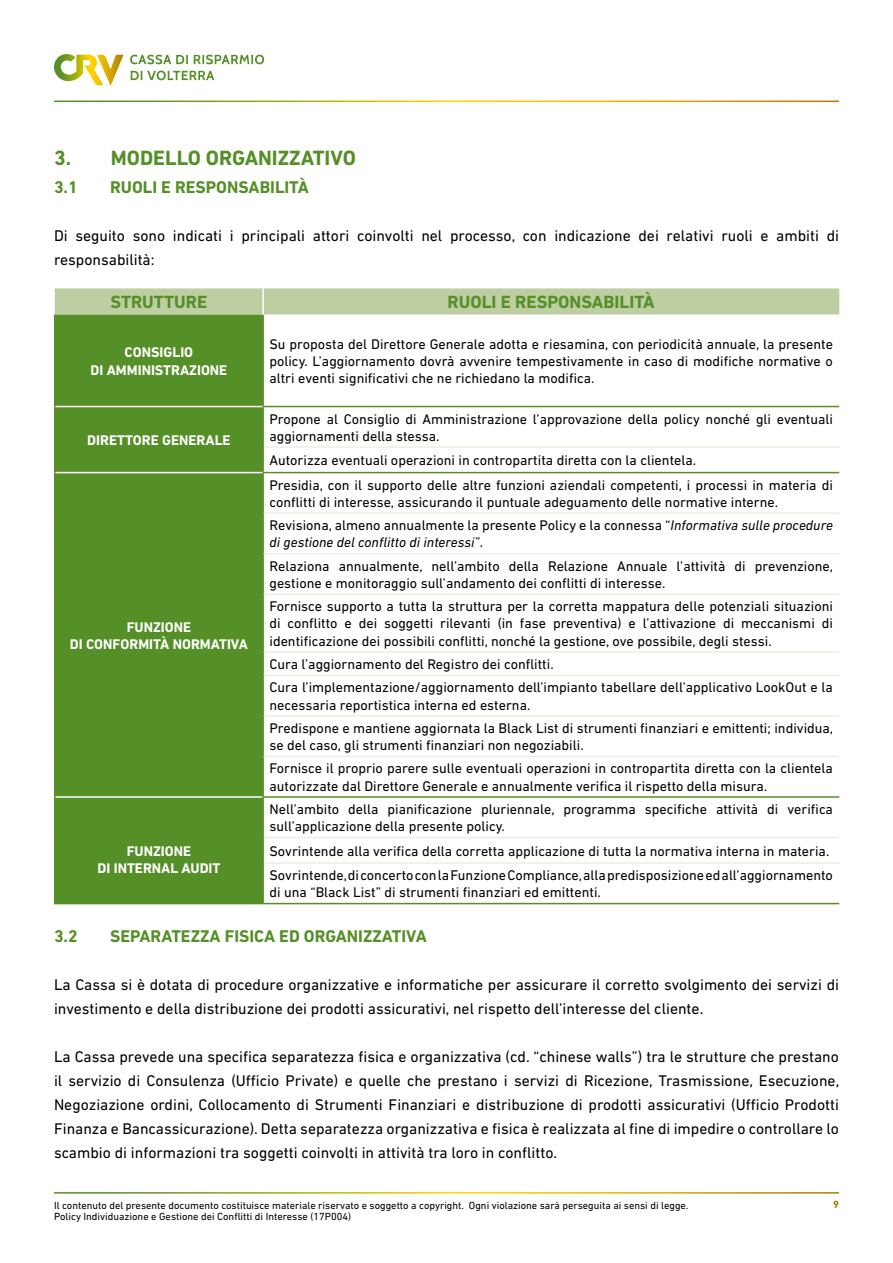
<style>
.page{position:relative;width:893px;height:1263px;background:#fff}
.page>*{position:absolute;margin:0;border:0;box-sizing:border-box;transform-origin:0 0}
.t1{font:700 21px "DIN Next LT Pro";color:#558f27}
.t2{font:700 18px "DIN Next LT Pro";color:#558f27}
.t3{font:700 17.25px "DIN Next LT Pro";color:#558f27}
.t4{font:15.75px/24px "DIN Next LT Pro";color:#000}
.t5{font:14.25px/17.1px "DIN Next LT Pro";color:#000}
.t6{font:italic 14.25px/17.1px "DIN Next LT Pro";color:#000}
.t7{font:700 14.25px/17.1px "DIN Next LT Pro";color:#fff;text-align:center}
.t8{font:10.5px "DIN Next LT Pro";color:#000}
.t9{font:700 10.5px "DIN Next LT Pro";color:#a97a00}
.s1{font-style:normal}
</style>
<div class="page">
<svg style="left:54px;top:54px;width:70px;height:32px"></svg>
<svg style="left:130px;top:55px;width:134px;height:25px"></svg>
<svg style="left:55px;top:288px;width:784px;height:27px;background:#becfa5"></svg>
<div style="left:56px;top:315px;width:206px;height:588px;background:#558f27"></div>
<svg style="left:264px;top:405px;width:575px;height:498px"></svg>
<svg style="left:264px;top:514px;width:575px;height:242px"></svg>
<hr style="left:264px;top:446px;width:575px;height:2px;background:#ebefe3">
<hr style="left:264px;top:837px;width:575px;height:1px;background:#ebefe3">
<hr style="left:264px;top:862px;width:575px;height:2px;background:#ebefe3">
<hr style="left:262px;top:406px;width:577px;height:1px;background:#558f27">
<hr style="left:262px;top:472px;width:577px;height:1px;background:#558f27">
<hr style="left:54px;top:315px;width:2px;height:91px;background:#558f27">
<hr style="left:262px;top:315px;width:2px;height:91px;background:#558f27">
<hr style="left:54px;top:406px;width:2px;height:41px;background:#558f27">
<hr style="left:262px;top:407px;width:2px;height:40px;background:#558f27">
<hr style="left:54px;top:447px;width:2px;height:26px;background:#558f27">
<hr style="left:262px;top:447px;width:2px;height:25px;background:#558f27">
<hr style="left:54px;top:473px;width:2px;height:40px;background:#558f27">
<hr style="left:262px;top:473px;width:2px;height:40px;background:#558f27">
<hr style="left:54px;top:513px;width:2px;height:41px;background:#558f27">
<hr style="left:54px;top:554px;width:2px;height:40px;background:#558f27">
<hr style="left:54px;top:594px;width:2px;height:58px;background:#558f27">
<hr style="left:54px;top:652px;width:2px;height:23px;background:#558f27">
<hr style="left:54px;top:675px;width:2px;height:41px;background:#558f27">
<hr style="left:54px;top:716px;width:2px;height:40px;background:#558f27">
<hr style="left:54px;top:756px;width:2px;height:41px;background:#558f27">
<hr style="left:262px;top:756px;width:2px;height:40px;background:#558f27">
<hr style="left:54px;top:797px;width:2px;height:40px;background:#558f27">
<hr style="left:262px;top:798px;width:2px;height:39px;background:#558f27">
<hr style="left:54px;top:837px;width:2px;height:26px;background:#558f27">
<hr style="left:262px;top:837px;width:2px;height:26px;background:#558f27">
<hr style="left:54px;top:863px;width:2px;height:40px;background:#558f27">
<hr style="left:262px;top:863px;width:2px;height:40px;background:#558f27">
<hr style="left:56px;top:406px;width:206px;height:1px;background:#fff">
<hr style="left:56px;top:472px;width:206px;height:1px;background:#fff">
<hr style="left:56px;top:796px;width:206px;height:2px;background:#fff">
<hr style="left:262px;top:796px;width:577px;height:2px;background:#558f27">
<hr style="left:263px;top:903px;width:576px;height:1px;background:#558f27">
<hr style="left:54px;top:903px;width:209px;height:1px;background:#558f27">
<hr style="left:262px;top:288px;width:2px;height:27px;background:#fff">
<hr style="left:262px;top:652px;width:2px;height:23px;background:#558f27">
<hr style="left:262px;top:675px;width:2px;height:41px;background:#558f27">
<hr style="left:262px;top:716px;width:2px;height:40px;background:#558f27">
<hr style="left:264px;top:675px;width:575px;height:1px;background:#ebefe3">
<hr style="left:264px;top:715px;width:575px;height:2px;background:#ebefe3">
<hr style="left:264px;top:756px;width:575px;height:1px;background:#ebefe3">
<hr style="left:262px;top:513px;width:2px;height:41px;background:#558f27">
<hr style="left:262px;top:554px;width:2px;height:40px;background:#558f27">
<hr style="left:262px;top:594px;width:2px;height:58px;background:#558f27">
<hr style="left:264px;top:512px;width:575px;height:2px;background:#ebefe3">
<hr style="left:264px;top:553px;width:575px;height:1px;background:#ebefe3">
<hr style="left:264px;top:593px;width:575px;height:2px;background:#ebefe3">
<hr style="left:264px;top:651px;width:575px;height:2px;background:#ebefe3">
<h1 class="t1" style="left:54px;top:145px;width:303px">3. MODELLO ORGANIZZATIVO</h1>
<p class="t3" style="left:54px;top:177px;width:25px">3.1</p>
<p class="t3" style="left:110px;top:177px;width:200px">RUOLI E RESPONSABILITÀ</p>
<p class="t4" style="left:54px;top:224px;width:786px">Di seguito sono indicati i principali attori coinvolti nel processo, con indicazione dei relativi ruoli e ambiti di responsabilità:</p>
<p class="t2" style="left:111px;top:292px;width:98px">STRUTTURE</p>
<p class="t2" style="left:448px;top:292px;width:209px">RUOLI E RESPONSABILITÀ</p>
<p class="t7" style="left:91px;top:344px;width:138px">CONSIGLIO<br>DI AMMINISTRAZIONE</p>
<p class="t5" style="left:269px;top:335px;width:565px;text-align:justify">Su proposta del Direttore Generale adotta e riesamina, con periodicità annuale, la presente policy. L’aggiornamento dovrà avvenire tempestivamente in caso di modifiche normative o altri eventi significativi che ne richiedano la modifica.</p>
<p class="t7" style="left:87px;top:431px;width:145px">DIRETTORE GENERALE</p>
<p class="t7" style="left:70px;top:618px;width:180px">FUNZIONE<br>DI CONFORMITÀ NORMATIVA</p>
<p class="t7" style="left:97px;top:842px;width:125px">FUNZIONE<br>DI INTERNAL AUDIT</p>
<p class="t5" style="left:269px;top:410px;width:565px">Propone al Consiglio di Amministrazione l’approvazione della policy nonché gli eventuali aggiornamenti della stessa.</p>
<p class="t5" style="left:269px;top:452px;width:428px">Autorizza eventuali operazioni in contropartita diretta con la clientela.</p>
<p class="t5" style="left:269px;top:476px;width:565px">Presidia, con il supporto delle altre funzioni aziendali competenti, i processi in materia di conflitti di interesse, assicurando il puntuale adeguamento delle normative interne.</p>
<p class="t6" style="left:269px;top:517px;width:565px"><span class="s1">Revisiona, almeno annualmente la presente Policy e la connessa “</span>Informativa sulle procedure di gestione del conflitto di interessi”<span class="s1">.</span></p>
<p class="t5" style="left:269px;top:557px;width:565px">Relaziona annualmente, nell’ambito della Relazione Annuale l’attività di prevenzione, gestione e monitoraggio sull’andamento dei conflitti di interesse.</p>
<p class="t5" style="left:269px;top:598px;width:565px;text-align:justify">Fornisce supporto a tutta la struttura per la corretta mappatura delle potenziali situazioni di conflitto e dei soggetti rilevanti (in fase preventiva) e l’attivazione di meccanismi di identificazione dei possibili conflitti, nonché la gestione, ove possibile, degli stessi.</p>
<p class="t5" style="left:269px;top:652px;width:565px;line-height:23.4px">Cura l’aggiornamento del Registro dei conflitti.<br>Cura l’implementazione/aggiornamento dell’impianto tabellare dell’applicativo LookOut e la</p>
<p class="t5" style="left:269px;top:693px;width:565px;line-height:23.4px">necessaria reportistica interna ed esterna.<br>Predispone e mantiene aggiornata la Black List di strumenti finanziari e emittenti; individua,</p>
<p class="t5" style="left:269px;top:733px;width:565px;line-height:23.4px">se del caso, gli strumenti finanziari non negoziabili.<br>Fornisce il proprio parere sulle eventuali operazioni in contropartita diretta con la clientela</p>
<p class="t5" style="left:269px;top:777px;width:499px">autorizzate dal Direttore Generale e annualmente verifica il rispetto della misura.</p>
<p class="t5" style="left:269px;top:800px;width:565px">Nell’ambito della pianificazione pluriennale, programma specifiche attività di verifica sull’applicazione della presente policy.</p>
<p class="t5" style="left:269px;top:838px;width:565px;line-height:24.5px">Sovrintende alla verifica della corretta applicazione di tutta la normativa interna in materia.<br>Sovrintende, di concerto con la Funzione Compliance, alla predisposizione ed all’aggiornamento</p>
<p class="t5" style="left:269px;top:884px;width:333px">di una “Black List” di strumenti finanziari ed emittenti.</p>
<p class="t3" style="left:54px;top:926px;width:25px">3.2</p>
<p class="t3" style="left:110px;top:926px;width:318px">SEPARATEZZA FISICA ED ORGANIZZATIVA</p>
<p class="t4" style="left:54px;top:972px;width:786px">La Cassa si è dotata di procedure organizzative e informatiche per assicurare il corretto svolgimento dei servizi di investimento e della distribuzione dei prodotti assicurativi, nel rispetto dell’interesse del cliente.</p>
<p class="t4" style="left:54px;top:1044px;width:787px;text-align:justify">La Cassa prevede una specifica separatezza fisica e organizzativa (cd. “chinese walls”) tra le strutture che prestano il servizio di Consulenza (Ufficio Private) e quelle che prestano i servizi di Ricezione, Trasmissione, Esecuzione, Negoziazione ordini, Collocamento di Strumenti Finanziari e distribuzione di prodotti assicurativi (Ufficio Prodotti Finanza e Bancassicurazione). Detta separatezza organizzativa e fisica è realizzata al fine di impedire o controllare lo scambio di informazioni tra soggetti coinvolti in attività tra loro in conflitto.</p>
<p class="t8" style="left:54px;top:1199px;width:636px">Il contenuto del presente documento costituisce materiale riservato e soggetto a copyright. Ogni violazione sarà perseguita ai sensi di legge.</p>
<p class="t9" style="left:833px;top:1198px;width:7px">9</p>
<p class="t8" style="left:54px;top:1210px;width:299px">Policy Individuazione e Gestione dei Conflitti di Interesse (17P004)</p>
</div>
